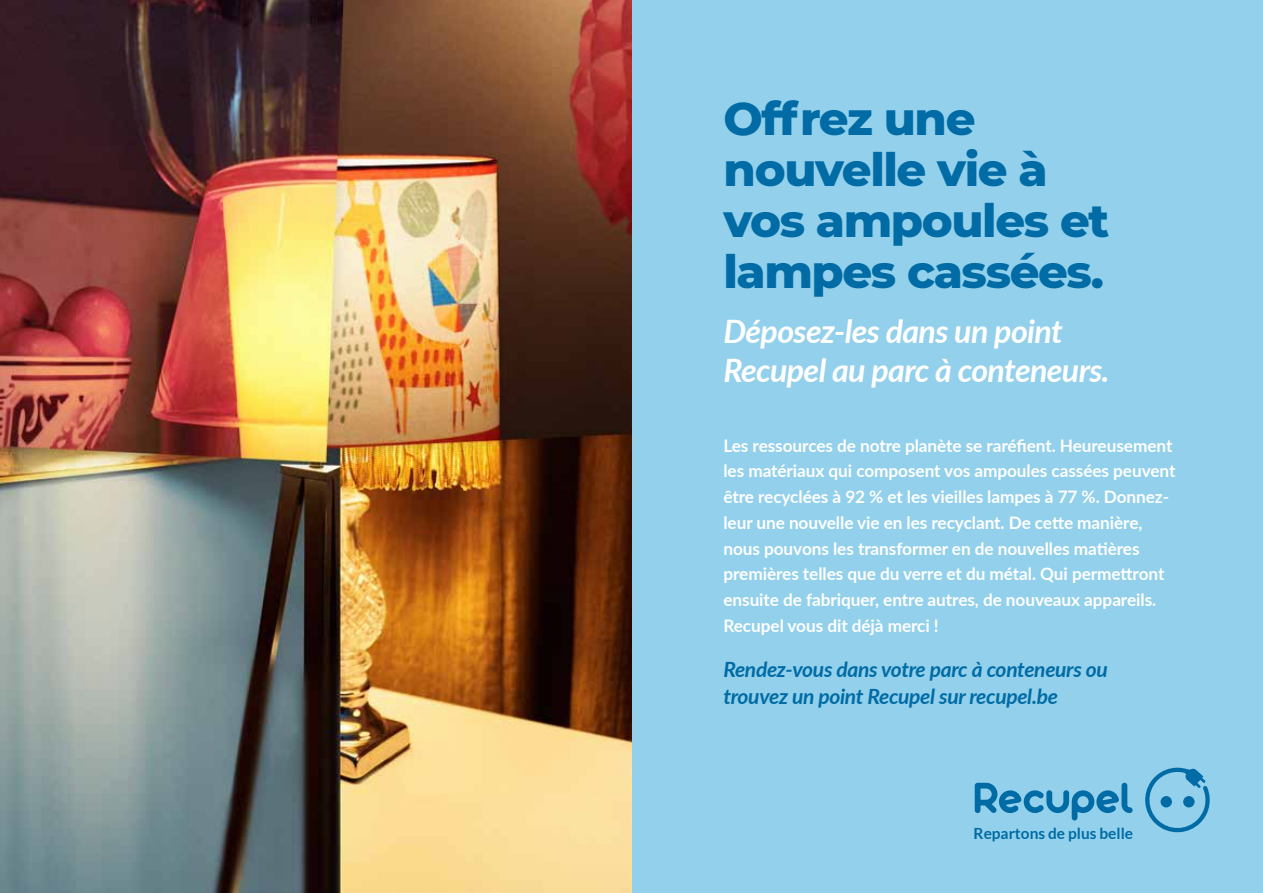
<style>
.page{position:relative;width:1263px;height:893px;background:#92d0eb}
.page>*{position:absolute;margin:0;border:0;box-sizing:border-box;transform-origin:0 0}
.t1{font:800 46.5px/51px "Montserrat";letter-spacing:-.03em;color:#006ba4}
.t2{font:italic 700 32.25px/38.7px "Lato";letter-spacing:-.02em;color:#fff}
.t3{font:italic 700 21px/27px "Lato";letter-spacing:-.015em;color:#006ba4}
.t4{font:700 17.25px/25.7px "Lato";letter-spacing:-.005em;color:#fff}
.t5{font:700 15.45px "Lato";color:#006ba4}
</style>
<div class="page">
<img style="left:0;top:0;width:631px;height:893px">
<svg style="left:975px;top:783px;width:157px;height:37px"></svg>
<svg style="left:1145px;top:768px;width:65px;height:65px"></svg>
<h1 class="t1" style="left:723px;top:90px;width:387px">Offrez une nouvelle vie à vos ampoules et lampes cassées.</h1>
<h2 class="t2" style="left:723px;top:311px;width:388px">Déposez-les dans un point<br>Recupel au parc à conteneurs.</h2>
<p class="t4" style="left:723px;top:432px;width:454px">Les ressources de notre planète se raréfient. Heureusement les matériaux qui composent vos ampoules cassées peuvent être recyclées à 92 % et les vieilles lampes à 77 %. Donnez&shy;leur une nouvelle vie en les recyclant. De cette manière, nous pouvons les transformer en de nouvelles matières premières telles que du verre et du métal. Qui permettront ensuite de fabriquer, entre autres, de nouveaux appareils.<br>Recupel vous dit déjà merci !</p>
<p class="t3" style="left:723px;top:655px;width:386px">Rendez-vous dans votre parc à conteneurs ou trouvez un point Recupel sur recupel.be</p>
<p class="t5" style="left:973px;top:824px;width:161px">Repartons de plus belle</p>
</div>
